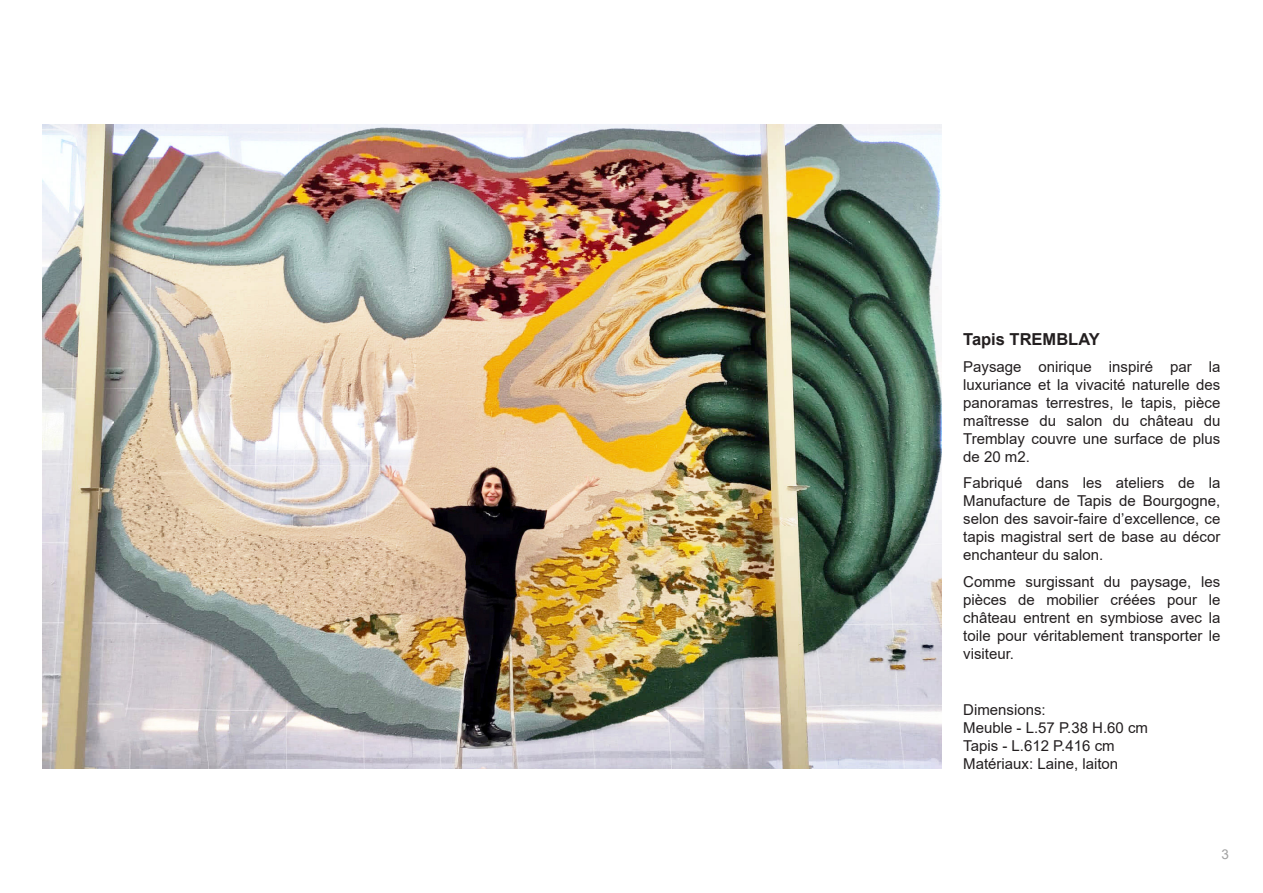
<style>
.page{position:relative;width:1263px;height:893px;background:#fff}
.page>*{position:absolute;margin:0;border:0;box-sizing:border-box;transform-origin:0 0}
.Style_de_paragraphe{font:700 16.5px "Arial";color:#231f20}
.Style_de_paragraphe-2{font:15px/18px "Arial";color:#231f20;text-align:justify}
.t1{font:13.5px "Arial";color:#a1a1a1}
</style>
<div class="page">
<img style="left:43px;top:124px;width:899px;height:645px">
<p class="Style_de_paragraphe" style="left:963px;top:328px;width:138px">Tapis TREMBLAY</p>
<p class="Style_de_paragraphe-2" style="left:963px;top:357px;width:259px">Paysage onirique inspiré par la luxuriance et la vivacité naturelle des panoramas terrestres, le tapis, pièce maîtresse du salon du château du Tremblay couvre une surface de plus de 20 m2.</p>
<p class="Style_de_paragraphe-2" style="left:963px;top:474px;width:259px">Fabriqué dans les ateliers de la Manufacture de Tapis de Bourgogne, selon des savoir-faire d’excellence, ce tapis magistral sert de base au décor enchanteur du salon.</p>
<p class="Style_de_paragraphe-2" style="left:963px;top:572px;width:259px">Comme surgissant du paysage, les pièces de mobilier créées pour le château entrent en symbiose avec la toile pour véritablement transporter le visiteur.</p>
<p class="Style_de_paragraphe-2" style="left:963px;top:700px;width:84px">Dimensions:</p>
<p class="Style_de_paragraphe-2" style="left:963px;top:718px;width:186px">Meuble - L.57 P.38 H.60 cm</p>
<p class="Style_de_paragraphe-2" style="left:963px;top:736px;width:153px">Tapis - L.612 P.416 cm</p>
<p class="Style_de_paragraphe-2" style="left:963px;top:754px;width:157px">Matériaux: Laine, laiton</p>
<p class="t1" style="left:1221px;top:845px;width:9px">3</p>
</div>
